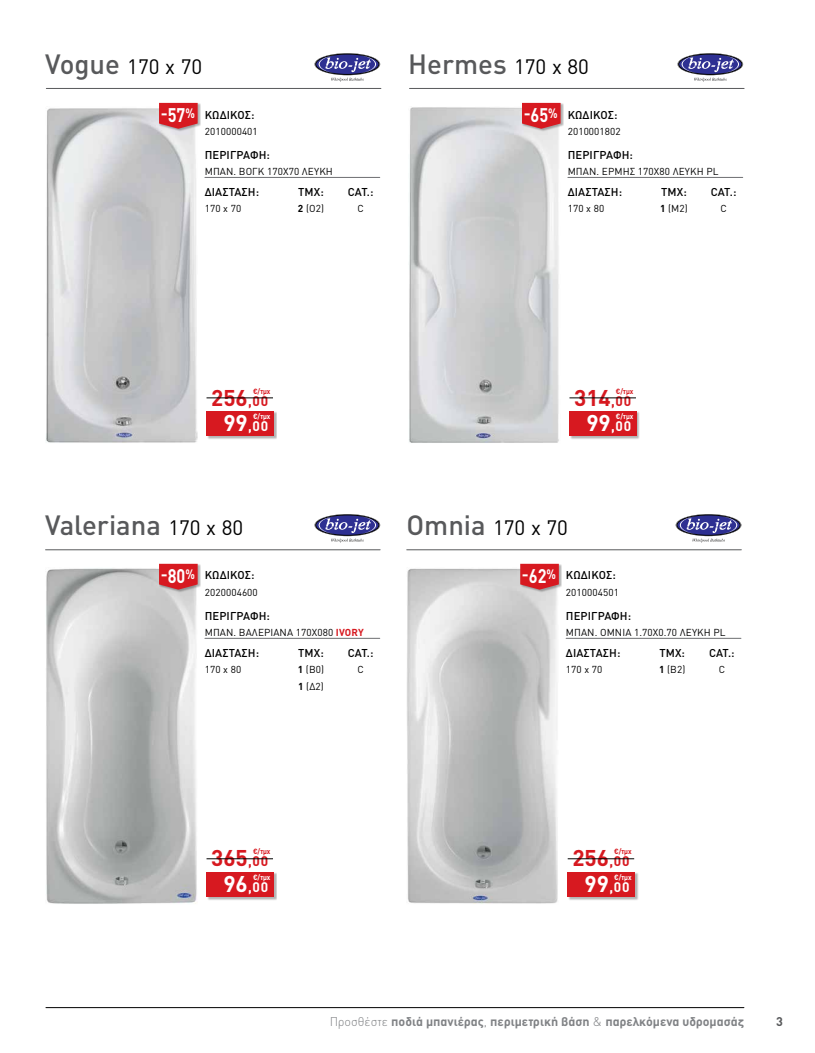
<style>
.page{position:relative;width:815px;height:1053px;background:#fff}
.page>*{position:absolute;margin:0;border:0;box-sizing:border-box;transform-origin:0 0}
.t1{font:500 27.5px "DIN Pro";color:#58595b}
.t2{font:700 22.5px "DIN Pro";color:#d71920}
.t3{font:700 22.5px "DIN Pro";color:#fff}
.t4{font:20.62px "DIN Pro";color:#000}
.t5{font:700 19.5px "DIN Pro";color:#fff;scale:.83 1}
.t6{font:700 12.5px "DIN Pro";color:#808285}
.t7{font:700 12.5px "DIN Pro";color:#58595b}
.t8{font:500 11.25px "DIN Pro";letter-spacing:.01em;color:#000}
.t9{font:10px "DIN Pro";letter-spacing:.01em;color:#000}
.t10{font:700 7.5px "DIN Pro";color:#fff;scale:.9 1}
.t11{font:700 7.5px "DIN Pro";color:#d71920;scale:.9 1}
.s1{font-weight:500;font-size:27.5px;color:#58595b}
.s2{font-weight:400;font-size:20.62px;color:#000}
.s3{font-size:16.25px}
.s4{font-weight:700}
.s5{font-weight:500;font-size:16.25px}
.s6{font-size:13.75px}
.s7{font-weight:700;color:#d71920}
.s8{font-weight:300}
</style>
<div class="page">
<hr style="left:46px;top:1007px;width:698px;height:1px;background:#000">
<hr style="left:46px;top:88px;width:335px;height:1px;background:#58595b">
<hr style="left:410px;top:88px;width:334px;height:1px;background:#58595b">
<img style="left:46px;top:108px;width:152px;height:335px">
<img style="left:409px;top:107px;width:150px;height:336px">
<div style="left:207px;top:411px;width:70px;height:28px;background:#b9b9b9"></div>
<div style="left:207px;top:411px;width:67px;height:25px;background:#d71920"></div>
<hr style="left:207px;top:397px;width:66px;height:1px;background:#000">
<div style="left:570px;top:411px;width:70px;height:28px;background:#000;opacity:.3"></div>
<div style="left:569px;top:411px;width:68px;height:25px;background:#d71920"></div>
<hr style="left:569px;top:397px;width:67px;height:1px;background:#000">
<div style="left:159px;top:103px;width:42px;height:29px;background:#000;opacity:.3"></div>
<svg style="left:159px;top:103px;width:39px;height:26px"></svg>
<div style="left:522px;top:103px;width:42px;height:29px;background:#000;opacity:.3"></div>
<svg style="left:522px;top:103px;width:39px;height:26px"></svg>
<hr style="left:205px;top:177px;width:175px;height:1px;background:#6d6e71">
<hr style="left:568px;top:177px;width:175px;height:1px;background:#6d6e71">
<svg style="left:315px;top:53px;width:65px;height:28px"></svg>
<svg style="left:677px;top:53px;width:66px;height:28px"></svg>
<img style="left:46px;top:568px;width:151px;height:336px">
<div style="left:207px;top:872px;width:70px;height:28px;background:#b9b9b9"></div>
<div style="left:207px;top:872px;width:67px;height:25px;background:#d71920"></div>
<hr style="left:207px;top:858px;width:66px;height:1px;background:#000">
<div style="left:159px;top:564px;width:42px;height:29px;background:#000;opacity:.3"></div>
<svg style="left:159px;top:563px;width:39px;height:26px"></svg>
<hr style="left:205px;top:638px;width:175px;height:1px;background:#6d6e71">
<svg style="left:315px;top:514px;width:65px;height:28px"></svg>
<hr style="left:46px;top:549px;width:334px;height:1px;background:#58595b">
<hr style="left:407px;top:549px;width:334px;height:1px;background:#58595b">
<img style="left:407px;top:568px;width:151px;height:336px">
<div style="left:568px;top:872px;width:70px;height:28px;background:#b9b9b9"></div>
<div style="left:568px;top:872px;width:67px;height:25px;background:#d71920"></div>
<hr style="left:568px;top:858px;width:66px;height:1px;background:#000">
<div style="left:520px;top:564px;width:42px;height:29px;background:#000;opacity:.3"></div>
<svg style="left:520px;top:563px;width:39px;height:26px"></svg>
<hr style="left:566px;top:638px;width:175px;height:1px;background:#6d6e71">
<svg style="left:676px;top:514px;width:65px;height:28px"></svg>
<h3 class="t4" style="left:45px;top:53px;width:158px"><span class="s1">Vogue</span> 170 χ 70</h3>
<h1 class="t1" style="left:408px;top:46px;width:182px">Hermes <span class="s2">170 χ 80</span></h1>
<h3 class="t5" style="left:161px;top:101px;width:43px"><span class="s3">-</span>57<sup>%</sup></h3>
<h3 class="t5" style="left:524px;top:101px;width:43px"><span class="s3">-</span>65<sup>%</sup></h3>
<p class="t8" style="left:205px;top:107px;width:51px">ΚΩΔΙΚΟΣ:</p>
<p class="t9" style="left:205px;top:124px;width:55px">2010000401</p>
<p class="t8" style="left:205px;top:147px;width:67px">ΠΕΡΙΓΡΑΦΗ:</p>
<p class="t9" style="left:205px;top:164px;width:130px">ΜΠΑΝ. ΒΟΓΚ 170Χ70 ΛΕΥΚΗ</p>
<p class="t8" style="left:205px;top:184px;width:56px">ΔΙΑΣΤΑΣΗ:</p>
<p class="t8" style="left:298px;top:184px;width:27px">ΤΜΧ:</p>
<p class="t8" style="left:348px;top:184px;width:27px">CAT.:</p>
<p class="t9" style="left:205px;top:202px;width:38px">170 x 70</p>
<p class="t9" style="left:298px;top:202px;width:28px"><span class="s4">2</span> (Ο2)</p>
<p class="t9" style="left:357px;top:202px;width:8px">C</p>
<p class="t8" style="left:568px;top:107px;width:51px">ΚΩΔΙΚΟΣ:</p>
<p class="t9" style="left:568px;top:124px;width:55px">2010001802</p>
<p class="t8" style="left:568px;top:147px;width:67px">ΠΕΡΙΓΡΑΦΗ:</p>
<p class="t9" style="left:568px;top:164px;width:152px">ΜΠΑΝ. ΕΡΜΗΣ 170Χ80 ΛΕΥΚΗ PL</p>
<p class="t8" style="left:568px;top:184px;width:56px">ΔΙΑΣΤΑΣΗ:</p>
<p class="t8" style="left:661px;top:184px;width:27px">ΤΜΧ:</p>
<p class="t8" style="left:711px;top:184px;width:27px">CAT.:</p>
<p class="t9" style="left:568px;top:202px;width:38px">170 x 80</p>
<p class="t9" style="left:660px;top:202px;width:29px"><span class="s4">1</span> (Μ2)</p>
<p class="t9" style="left:720px;top:202px;width:8px">C</p>
<p class="t11" style="left:253px;top:385px;width:21px">€/τμχ</p>
<h2 class="t2" style="left:211px;top:382px;width:59px">256<span class="s5">,</span><span class="s6">00</span></h2>
<p class="t11" style="left:616px;top:385px;width:21px">€/τμχ</p>
<h2 class="t2" style="left:574px;top:382px;width:59px">314<span class="s5">,</span><span class="s6">00</span></h2>
<p class="t10" style="left:253px;top:411px;width:21px">€/τμχ</p>
<h2 class="t3" style="left:223px;top:408px;width:46px">99<span class="s5">,</span><span class="s6">00</span></h2>
<p class="t10" style="left:616px;top:411px;width:21px">€/τμχ</p>
<h2 class="t3" style="left:586px;top:408px;width:46px">99<span class="s5">,</span><span class="s6">00</span></h2>
<h1 class="t1" style="left:45px;top:506px;width:200px">Valeriana <span class="s2">170 χ 80</span></h1>
<h3 class="t4" style="left:406px;top:513px;width:163px"><span class="s1">Omnia</span> 170 χ 70</h3>
<h3 class="t5" style="left:161px;top:562px;width:43px"><span class="s3">-</span>80<sup>%</sup></h3>
<p class="t8" style="left:205px;top:567px;width:51px">ΚΩΔΙΚΟΣ:</p>
<p class="t9" style="left:205px;top:585px;width:55px">2020004600</p>
<p class="t8" style="left:205px;top:607px;width:67px">ΠΕΡΙΓΡΑΦΗ:</p>
<p class="t9" style="left:205px;top:625px;width:161px">ΜΠΑΝ. ΒΑΛΕΡΙΑΝΑ 170Χ080 <span class="s7">IVORY</span></p>
<p class="t8" style="left:205px;top:645px;width:56px">ΔΙΑΣΤΑΣΗ:</p>
<p class="t8" style="left:298px;top:645px;width:27px">ΤΜΧ:</p>
<p class="t8" style="left:348px;top:645px;width:27px">CAT.:</p>
<p class="t9" style="left:205px;top:662px;width:38px">170 x 80</p>
<p class="t9" style="left:298px;top:662px;width:28px"><span class="s4">1</span> (Β0)</p>
<p class="t9" style="left:357px;top:662px;width:8px">C</p>
<p class="t9" style="left:298px;top:679px;width:27px"><span class="s4">1</span> (Δ2)</p>
<h3 class="t5" style="left:522px;top:562px;width:43px"><span class="s3">-</span>62<sup>%</sup></h3>
<p class="t8" style="left:566px;top:567px;width:51px">ΚΩΔΙΚΟΣ:</p>
<p class="t9" style="left:566px;top:585px;width:55px">2010004501</p>
<p class="t8" style="left:566px;top:607px;width:67px">ΠΕΡΙΓΡΑΦΗ:</p>
<p class="t9" style="left:566px;top:625px;width:161px">ΜΠΑΝ. ΟΜΝΙΑ 1.70Χ0.70 ΛΕΥΚΗ PL</p>
<p class="t8" style="left:566px;top:645px;width:56px">ΔΙΑΣΤΑΣΗ:</p>
<p class="t8" style="left:659px;top:645px;width:27px">ΤΜΧ:</p>
<p class="t8" style="left:709px;top:645px;width:27px">CAT.:</p>
<p class="t9" style="left:566px;top:662px;width:38px">170 x 70</p>
<p class="t9" style="left:659px;top:662px;width:28px"><span class="s4">1</span> (Β2)</p>
<p class="t9" style="left:719px;top:662px;width:8px">C</p>
<p class="t11" style="left:253px;top:846px;width:21px">€/τμχ</p>
<h2 class="t2" style="left:211px;top:842px;width:59px">365<span class="s5">,</span><span class="s6">00</span></h2>
<p class="t11" style="left:614px;top:846px;width:21px">€/τμχ</p>
<h2 class="t2" style="left:572px;top:842px;width:59px">256<span class="s5">,</span><span class="s6">00</span></h2>
<p class="t10" style="left:253px;top:872px;width:21px">€/τμχ</p>
<h2 class="t3" style="left:223px;top:868px;width:46px">96<span class="s5">,</span><span class="s6">00</span></h2>
<p class="t10" style="left:614px;top:872px;width:21px">€/τμχ</p>
<h2 class="t3" style="left:585px;top:868px;width:46px">99<span class="s5">,</span><span class="s6">00</span></h2>
<p class="t6" style="left:330px;top:1013px;width:416px"><span class="s8">Προσθέστε</span> ποδιά μπανιέρας<span class="s8">,</span> περιμετρική βάση <span class="s8">&amp;</span> παρελκόμενα υδρομασάζ</p>
<p class="t7" style="left:776px;top:1013px;width:8px">3</p>
</div>
